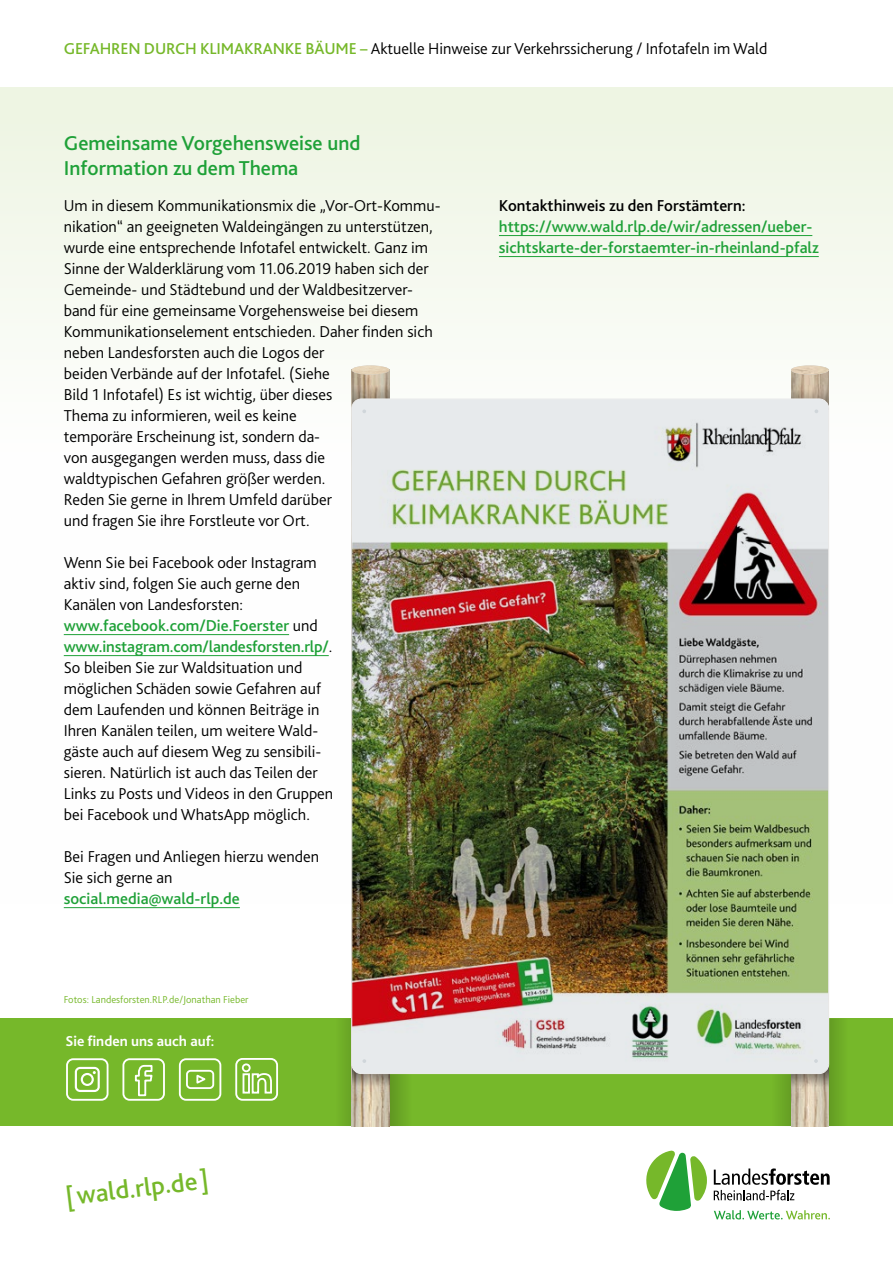
<style>
.page{position:relative;width:893px;height:1263px;background:#fff}
.page>*{position:absolute;margin:0;border:0;box-sizing:border-box;transform-origin:0 0}
.t1{font:500 26.25px "Bliss 2";color:#76b82a}
.t2{font:500 21px/25.5px "Bliss 2";color:#1fa138}
.t3{font:300 16.5px/21px "Bliss 2";color:#000}
.t4{font:500 16.5px/21px "Bliss 2";color:#1fa138}
.t5{font:500 16.5px "Bliss 2";color:#000}
.t6{font:700 15px "Bliss 2";color:#fff}
.t7{font:300 10.5px "Bliss 2";color:#76b82a}
.s1{font-weight:500;color:#76b82a}
.s2{font-weight:500;color:#1fa138}
</style>
<div class="page">
<div style="left:0;top:87px;width:893px;height:817px;background:linear-gradient(to bottom,#f2f7ea,#fff)"></div>
<div style="left:0;top:1018px;width:893px;height:108px;background:#76b82a"></div>
<svg style="left:646px;top:1150px;width:61px;height:61px"></svg>
<svg style="left:714px;top:1168px;width:116px;height:32px"></svg>
<svg style="left:714px;top:1210px;width:116px;height:9px"></svg>
<hr style="left:64px;top:634px;width:225px;height:1px;background:#1fa138">
<hr style="left:64px;top:655px;width:265px;height:1px;background:#1fa138">
<hr style="left:64px;top:907px;width:176px;height:1px;background:#1fa138">
<svg style="left:343px;top:1021px;width:66px;height:102px;fill:#6ba826"></svg>
<div style="left:770px;top:1019px;width:77px;height:106px;background:linear-gradient(to bottom,#6ca828,#6eaa28)"></div>
<img style="left:352px;top:375px;width:37px;height:751px">
<img style="left:352px;top:365px;width:37px;height:10px">
<svg style="left:352px;top:1073px;width:37px;height:16px"></svg>
<svg style="left:352px;top:383px;width:37px;height:16px"></svg>
<img style="left:791px;top:375px;width:38px;height:751px">
<img style="left:791px;top:365px;width:38px;height:10px">
<svg style="left:791px;top:1073px;width:38px;height:16px"></svg>
<svg style="left:791px;top:387px;width:38px;height:12px"></svg>
<img style="left:352px;top:399px;width:477px;height:674px">
<svg style="left:362px;top:409px;width:4px;height:4px"></svg>
<svg style="left:814px;top:409px;width:4px;height:4px"></svg>
<svg style="left:814px;top:1059px;width:4px;height:4px"></svg>
<svg style="left:362px;top:1059px;width:4px;height:4px"></svg>
<svg style="left:134px;top:1064px;width:19px;height:33px"></svg>
<div style="left:122px;top:1058px;width:43px;height:43px;border:2px solid #fff;border-radius:6px"></div>
<svg style="left:75px;top:1067px;width:25px;height:25px"></svg>
<div style="left:66px;top:1058px;width:43px;height:43px;border:2px solid #fff;border-radius:6px"></div>
<svg style="left:186px;top:1069px;width:29px;height:20px"></svg>
<div style="left:179px;top:1058px;width:42px;height:43px;border:2px solid #fff;border-radius:6px"></div>
<svg style="left:235px;top:1058px;width:43px;height:43px"></svg>
<hr style="left:499px;top:235px;width:313px;height:1px;background:#1fa138">
<hr style="left:499px;top:256px;width:320px;height:1px;background:#1fa138">
<p class="t3" style="left:64px;top:38px;width:705px"><span class="s1">GEFAHREN DURCH KLIMAKRANKE BÄUME –</span> Aktuelle Hinweise zur Verkehrssicherung / Infotafeln im Wald</p>
<p class="t2" style="left:64px;top:129px;width:298px">Gemeinsame Vorgehensweise und<br>Information zu dem Thema</p>
<p class="t3" style="left:64px;top:194px;width:378px">Um in diesem Kommunikationsmix die „Vor-Ort-Kommu&shy;nikation“ an geeigneten Waldeingängen zu unterstützen, wurde eine entsprechende Infotafel entwickelt. Ganz im Sinne der Walderklärung vom 11.06.2019 haben sich der Gemeinde- und Städtebund und der Waldbesitzerver&shy;band für eine gemeinsame Vorgehensweise bei diesem Kommunikationselement entschieden. Daher finden sich neben Landesforsten auch die Logos der<br>beiden Verbände auf der Infotafel. (Siehe<br>Bild 1 Infotafel) Es ist wichtig, über dieses<br>Thema zu informieren, weil es keine<br>temporäre Erscheinung ist, sondern da-<br>von ausgegangen werden muss, dass die<br>waldtypischen Gefahren größer werden.<br>Reden Sie gerne in Ihrem Umfeld darüber<br>und fragen Sie ihre Forstleute vor Ort.</p>
<p class="t3" style="left:64px;top:551px;width:271px">Wenn Sie bei Facebook oder Instagram aktiv sind, folgen Sie auch gerne den Kanälen von Landesforsten: <span class="s2">www.facebook.com/Die.Foerster</span> und <span class="s2">www.instagram.com/landesforsten.rlp/</span>.<br>So bleiben Sie zur Waldsituation und möglichen Schäden sowie Gefahren auf dem Laufenden und können Beiträge in Ihren Kanälen teilen, um weitere Wald&shy;gäste auch auf diesem Weg zu sensibili&shy;sieren. Natürlich ist auch das Teilen der Links zu Posts und Videos in den Gruppen bei Facebook und WhatsApp möglich.</p>
<p class="t3" style="left:64px;top:846px;width:257px">Bei Fragen und Anliegen hierzu wenden<br>Sie sich gerne an</p>
<p class="t4" style="left:64px;top:888px;width:178px">social.media@wald-rlp.de</p>
<p class="t7" style="left:64px;top:993px;width:186px">Fotos: Landesforsten.RLP.de/Jonathan Fieber</p>
<p class="t6" style="left:66px;top:1032px;width:150px">Sie finden uns auch auf:</p>
<h1 class="t1" style="left:64px;top:1181px;width:145px;rotate:-7deg">[wald.rlp.de ]</h1>
<p class="t5" style="left:499px;top:195px;width:248px">Kontakthinweis zu den Forstämtern:</p>
<p class="t4" style="left:499px;top:215px;width:321px">https://www.wald.rlp.de/wir/adressen/ueber&shy;sichtskarte-der-forstaemter-in-rheinland-pfalz</p>
</div>
